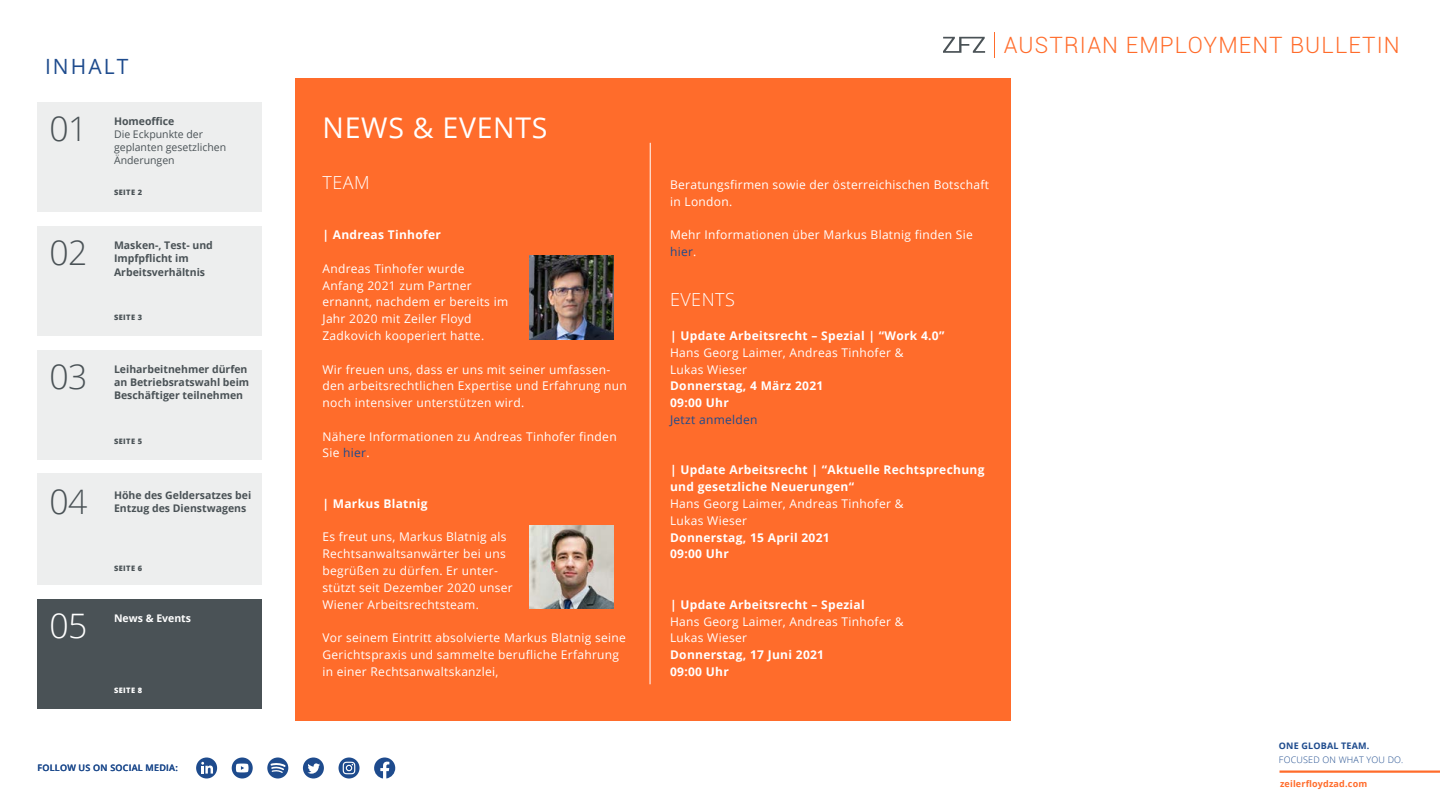
<style>
.page{position:relative;width:1440px;height:810px;background:#fff}
.page>*{position:absolute;margin:0;border:0;box-sizing:border-box;transform-origin:0 0}
.t1{font:300 33.75px "Open Sans";letter-spacing:-.025em;color:#4a5256}
.t2{font:300 33.75px "Open Sans";color:#fff}
.t3{font:28.5px "Open Sans";letter-spacing:.025em;color:#fff}
.t4{font:300 22.5px "Roboto";letter-spacing:.05em;color:#ff6c2b}
.t5{font:21px "Open Sans";letter-spacing:.1em;color:#1e4b8d}
.t6{font:300 18px "Open Sans";letter-spacing:.025em;color:#fff}
.t7{font:12px/16.8px "Open Sans";letter-spacing:.025em;color:#fff}
.t8{font:700 12px/16.8px "Open Sans";letter-spacing:.025em;color:#fff}
.t9{font:12px "Open Sans";letter-spacing:.025em;color:#1e4b8d}
.t10{font:700 10.5px/13.1px "Open Sans";color:#4a5256}
.t11{font:10.5px/13.1px "Open Sans";color:#4a5256}
.t12{font:700 10.5px "Open Sans";color:#fff}
.t13{font:600 9px "Open Sans";letter-spacing:.025em;color:#1e4b8d}
.t14{font:300 9px "Open Sans";letter-spacing:.02em;color:#1e4b8d}
.t15{font:700 9px "Open Sans";letter-spacing:.02em;color:#ff6c2b}
.t16{font:700 9px "Open Sans";letter-spacing:.02em;color:#1e4b8d}
.t17{font:800 7.5px "Open Sans";letter-spacing:.05em;color:#4a5256}
.t18{font:800 7.5px "Open Sans";letter-spacing:.05em;color:#fff}
.s1{color:#1e4b8d}
</style>
<div class="page">
<hr style="left:1280px;top:771px;width:160px;height:2px;background:#ff6c2b">
<svg style="left:232px;top:758px;width:21px;height:21px"></svg>
<svg style="left:236px;top:764px;width:13px;height:8px"></svg>
<div style="left:303px;top:758px;width:21px;height:21px;background:#1e4b8d;border-radius:50%"></div>
<svg style="left:307px;top:763px;width:13px;height:11px"></svg>
<svg style="left:339px;top:758px;width:21px;height:21px"></svg>
<svg style="left:343px;top:762px;width:12px;height:12px"></svg>
<div style="left:196px;top:758px;width:21px;height:21px;background:#1e4b8d;border-radius:50%"></div>
<svg style="left:201px;top:762px;width:12px;height:12px"></svg>
<svg style="left:374px;top:758px;width:21px;height:21px"></svg>
<svg style="left:267px;top:758px;width:21px;height:21px"></svg>
<div style="left:296px;top:78px;width:715px;height:643px;background:#ff6c2b"></div>
<hr style="left:650px;top:143px;width:1px;height:541px;background:#fff">
<img style="left:530px;top:256px;width:84px;height:84px">
<img style="left:530px;top:525px;width:84px;height:84px">
<div style="left:38px;top:102px;width:224px;height:109px;background:#edeeee"></div>
<div style="left:38px;top:227px;width:224px;height:109px;background:#edeeee"></div>
<div style="left:38px;top:599px;width:224px;height:110px;background:#4a5256"></div>
<div style="left:38px;top:350px;width:224px;height:110px;background:#edeeee"></div>
<div style="left:38px;top:473px;width:224px;height:112px;background:#edeeee"></div>
<svg style="left:943px;top:37px;width:42px;height:16px"></svg>
<svg style="left:994px;top:32px;width:1px;height:25px"></svg>
<h3 class="t5" style="left:45px;top:52px;width:85px">INHALT</h3>
<h1 class="t1" style="left:50px;top:105px;width:39px">01</h1>
<p class="t10" style="left:114px;top:114px;width:62px">Homeoffice</p>
<p class="t11" style="left:114px;top:127px;width:114px">Die Eckpunkte der geplanten gesetzlichen<br>Änderungen</p>
<p class="t17" style="left:114px;top:187px;width:30px">SEITE 2</p>
<h1 class="t1" style="left:50px;top:230px;width:39px">02</h1>
<p class="t10" style="left:114px;top:239px;width:100px">Masken-, Test- und<br>Impfpflicht im<br>Arbeitsverhältnis</p>
<p class="t17" style="left:114px;top:312px;width:30px">SEITE 3</p>
<h1 class="t1" style="left:50px;top:353px;width:39px">03</h1>
<p class="t10" style="left:114px;top:362px;width:137px">Leiharbeitnehmer dürfen an Betriebsratswahl beim<br>Beschäftiger teilnehmen</p>
<p class="t17" style="left:114px;top:435px;width:30px">SEITE 5</p>
<h1 class="t1" style="left:50px;top:479px;width:39px">04</h1>
<p class="t10" style="left:114px;top:488px;width:139px">Höhe des Geldersatzes bei</p>
<p class="t10" style="left:114px;top:501px;width:134px">Entzug des Dienstwagens</p>
<p class="t17" style="left:114px;top:562px;width:30px">SEITE 6</p>
<h1 class="t2" style="left:50px;top:603px;width:39px">05</h1>
<p class="t12" style="left:114px;top:611px;width:79px">News &amp; Events</p>
<p class="t18" style="left:114px;top:684px;width:30px">SEITE 8</p>
<p class="t13" style="left:38px;top:762px;width:142px">FOLLOW US ON SOCIAL MEDIA:</p>
<h2 class="t3" style="left:322px;top:108px;width:227px">NEWS &amp; EVENTS</h2>
<h3 class="t6" style="left:322px;top:170px;width:49px">TEAM</h3>
<p class="t8" style="left:322px;top:226px;width:120px">| Andreas Tinhofer</p>
<p class="t7" style="left:322px;top:260px;width:187px">Andreas Tinhofer wurde<br>Anfang 2021 zum Partner ernannt, nachdem er bereits im<br>Jahr 2020 mit Zeiler Floyd<br>Zadkovich kooperiert hatte.</p>
<p class="t7" style="left:322px;top:360px;width:306px">Wir freuen uns, dass er uns mit seiner umfassen&shy;den arbeitsrechtlichen Expertise und Erfahrung nun noch intensiver unterstützen wird.</p>
<p class="t7" style="left:322px;top:428px;width:296px">Nähere Informationen zu Andreas Tinhofer finden<br>Sie <span class="s1">hier</span>.</p>
<p class="t8" style="left:322px;top:495px;width:107px">| Markus Blatnig</p>
<p class="t7" style="left:322px;top:528px;width:192px">Es freut uns, Markus Blatnig als<br>Rechtsanwaltsanwärter bei uns begrüßen zu dürfen. Er unter&shy;stützt seit Dezember 2020 unser<br>Wiener Arbeitsrechtsteam.</p>
<p class="t7" style="left:322px;top:629px;width:305px">Vor seinem Eintritt absolvierte Markus Blatnig seine<br>Gerichtspraxis und sammelte berufliche Erfahrung in einer Rechtsanwaltskanzlei,</p>
<h3 class="t4" style="left:1004px;top:29px;width:397px">AUSTRIAN EMPLOYMENT BULLETIN</h3>
<p class="t7" style="left:670px;top:176px;width:321px">Beratungsfirmen sowie der österreichischen Botschaft in London.</p>
<p class="t7" style="left:670px;top:226px;width:304px">Mehr Informationen über Markus Blatnig finden Sie <span class="s1">hier</span>.</p>
<h3 class="t6" style="left:670px;top:287px;width:66px">EVENTS</h3>
<p class="t8" style="left:670px;top:327px;width:276px">| Update Arbeitsrecht – Spezial | “Work 4.0”</p>
<p class="t7" style="left:670px;top:344px;width:235px">Hans Georg Laimer, Andreas Tinhofer &amp;<br>Lukas Wieser</p>
<p class="t8" style="left:670px;top:377px;width:155px">Donnerstag, 4 März 2021<br>09:00 Uhr</p>
<p class="t9" style="left:670px;top:411px;width:89px">Jetzt anmelden</p>
<p class="t8" style="left:670px;top:461px;width:316px">| Update Arbeitsrecht | “Aktuelle Rechtsprechung und gesetzliche Neuerungen“</p>
<p class="t7" style="left:670px;top:495px;width:235px">Hans Georg Laimer, Andreas Tinhofer &amp;<br>Lukas Wieser</p>
<p class="t8" style="left:670px;top:528px;width:161px">Donnerstag, 15 April 2021<br>09:00 Uhr</p>
<p class="t8" style="left:670px;top:596px;width:196px">| Update Arbeitsrecht – Spezial</p>
<p class="t7" style="left:670px;top:612px;width:235px">Hans Georg Laimer, Andreas Tinhofer &amp;<br>Lukas Wieser</p>
<p class="t8" style="left:670px;top:646px;width:156px">Donnerstag, 17 Juni 2021<br>09:00 Uhr</p>
<p class="t16" style="left:1279px;top:740px;width:92px">ONE GLOBAL TEAM.</p>
<p class="t14" style="left:1279px;top:753px;width:126px">FOCUSED ON WHAT YOU DO.</p>
<p class="t15" style="left:1280px;top:778px;width:89px">zeilerfloydzad.com</p>
</div>
